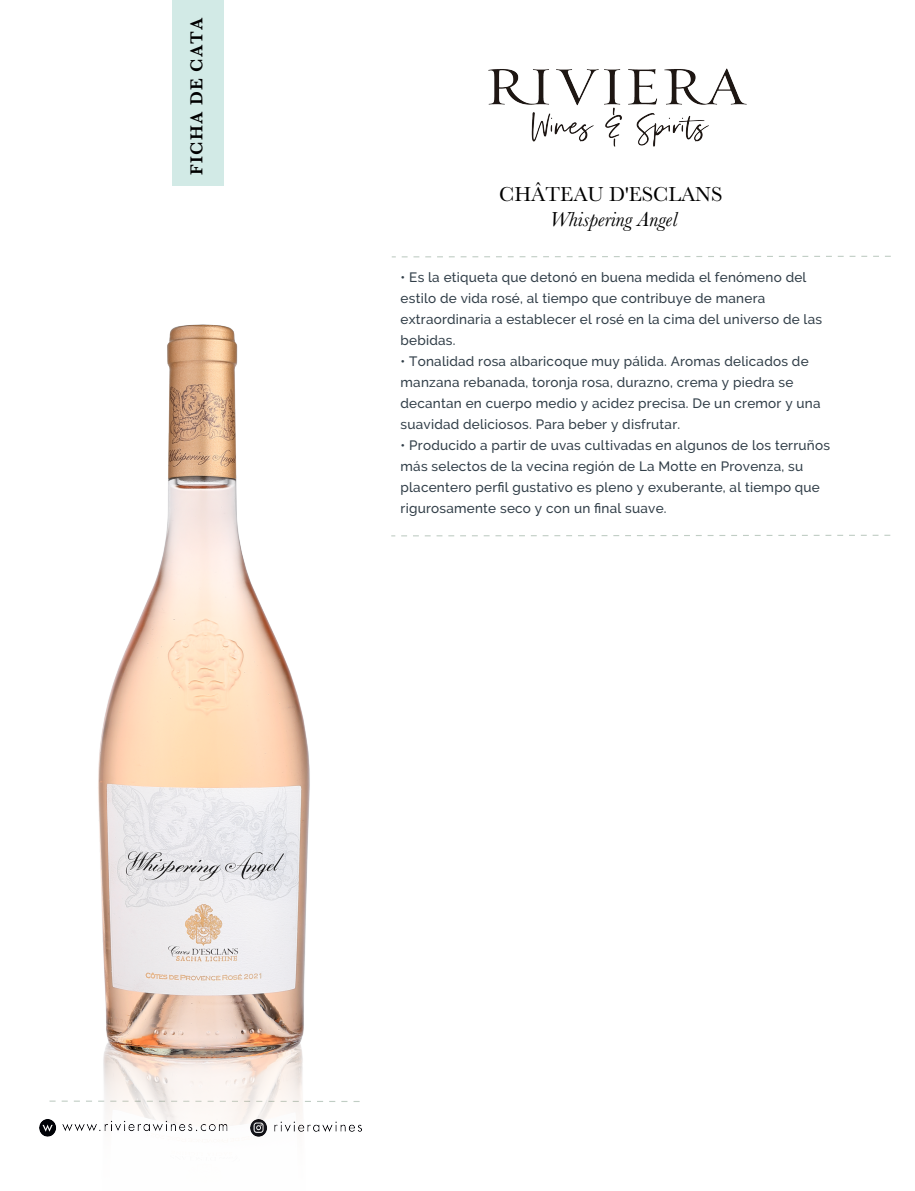
<style>
.page{position:relative;width:915px;height:1191px;background:#fff}
.page>*{position:absolute;margin:0;border:0;box-sizing:border-box;transform-origin:0 0}
.t1{font:21px "Baskerville";color:#000}
.t2{font:italic 21px "Baskerville";color:#000}
.t3{font:600 18px "Baskerville";letter-spacing:.06em;color:#000}
.t4{font:500 13.5px/21px "Raleway";letter-spacing:.015em;color:#313e48}
</style>
<div class="page">
<div style="left:173px;top:0;width:51px;height:185px;background:#d2eae6"></div>
<svg style="left:49px;top:1100px;width:310px;height:2px"></svg>
<img style="left:39px;top:1119px;width:323px;height:18px">
<img style="left:488px;top:68px;width:259px;height:79px">
<svg style="left:391px;top:534px;width:500px;height:3px"></svg>
<svg style="left:391px;top:255px;width:500px;height:3px"></svg>
<img style="left:94px;top:324px;width:223px;height:813px">
<h2 class="t3" style="left:184px;top:174px;width:158px;rotate:-90deg">FICHA DE CATA</h2>
<h1 class="t1" style="left:499px;top:180px;width:224px">CHÂTEAU D'ESCLANS</h1>
<h1 class="t2" style="left:549px;top:205px;width:129px">Whispering Angel</h1>
<p class="t4" style="left:400px;top:267px;width:423px">• Es la etiqueta que detonó en buena medida el fenómeno del estilo de vida rosé, al tiempo que contribuye de manera extraordinaria a establecer el rosé en la cima del universo de las bebidas.</p>
<p class="t4" style="left:400px;top:351px;width:421px">• Tonalidad rosa albaricoque muy pálida. Aromas delicados de manzana rebanada, toronja rosa, durazno, crema y piedra se decantan en cuerpo medio y acidez precisa. De un cremor y una suavidad deliciosos. Para beber y disfrutar.</p>
<p class="t4" style="left:400px;top:435px;width:431px">• Producido a partir de uvas cultivadas en algunos de los terruños más selectos de la vecina región de La Motte en Provenza, su placentero perfil gustativo es pleno y exuberante, al tiempo que rigurosamente seco y con un final suave.</p>
</div>
